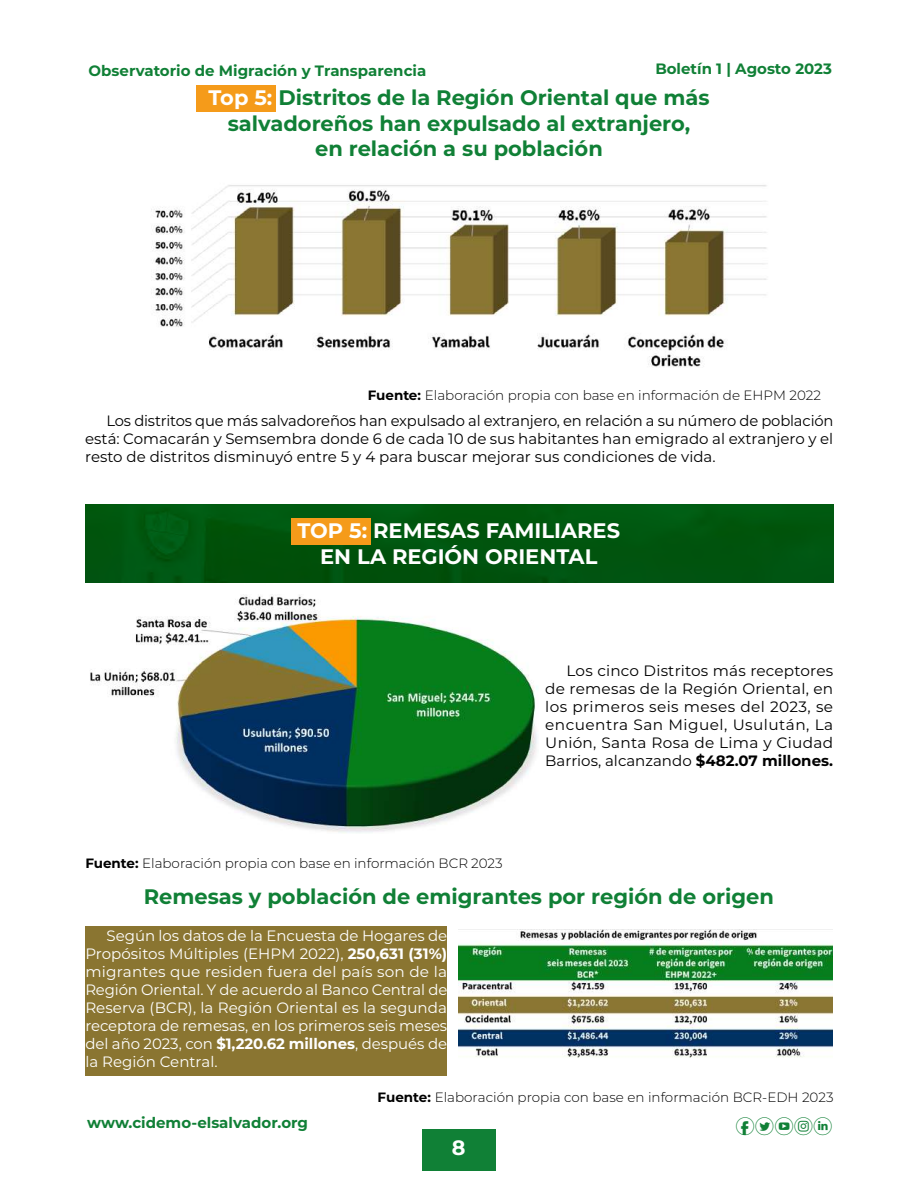
<style>
.page{position:relative;width:918px;height:1188px;background:#fff}
.page>*{position:absolute;margin:0;border:0;box-sizing:border-box;transform-origin:0 0}
.t1{font:700 21px/25.2px "Montserrat";color:#108036;text-align:center}
.t2{font:700 21px/25.2px "Montserrat";color:#fff;text-align:center}
.t3{font:700 20.7px "Montserrat";color:#fff}
.t4{font:18px "typeecon";color:#108036}
.t5{font:15px/18px "Montserrat";color:#000;text-align:justify}
.t6{font:15px/18px "Montserrat";color:#fff;text-align:justify}
.t7{font:700 15px "Montserrat";color:#108036}
.t8{font:300 13.5px "Montserrat";color:#000}
.s1{color:#fff}
.s2{font-weight:700}
</style>
<div class="page">
<div style="left:422px;top:1129px;width:74px;height:41px;background:#108036"></div>
<div style="left:196px;top:85px;width:80px;height:26px;background:#f59b1a"></div>
<div style="left:85px;top:505px;width:748px;height:78px;background:#00550f"></div>
<div style="left:85px;top:926px;width:362px;height:150px;background:#8a7531"></div>
<img style="left:151px;top:185px;width:616px;height:183px">
<img style="left:90px;top:594px;width:448px;height:239px">
<img style="left:459px;top:930px;width:374px;height:128px">
<div style="left:291px;top:518px;width:80px;height:26px;background:#f59b1a"></div>
<p class="t7" style="left:89px;top:59px;width:339px">Observatorio de Migración y Transparencia</p>
<p class="t7" style="left:655px;top:58px;width:178px">Boletín 1 | Agosto 2023</p>
<h1 class="t1" style="left:208px;top:84px;width:503px"><span class="s1">Top 5:</span> Distritos de la Región Oriental que más salvadoreños han expulsado al extranjero,<br>en relación a su población</h1>
<p class="t8" style="left:368px;top:386px;width:455px"><span class="s2">Fuente:</span> Elaboración propia con base en información de EHPM 2022</p>
<p class="t5" style="left:85px;top:411px;width:750px;text-indent:21px">Los distritos que más salvadoreños han expulsado al extranjero, en relación a su número de población está: Comacarán y Semsembra donde 6 de cada 10 de sus habitantes han emigrado al extranjero y el resto de distritos disminuyó entre 5 y 4 para buscar mejorar sus condiciones de vida.</p>
<h1 class="t2" style="left:297px;top:517px;width:324px">TOP 5: REMESAS FAMILIARES<br>EN LA REGIÓN ORIENTAL</h1>
<p class="t5" style="left:545px;top:661px;width:289px;text-indent:21px">Los cinco Distritos más receptores de remesas de la Región Oriental, en los primeros seis meses del 2023, se encuentra San Miguel, Usulután, La Unión, Santa Rosa de Lima y Ciudad Barrios, alcanzando <span class="s2">$482.07 millones.</span></p>
<p class="t8" style="left:85px;top:854px;width:419px"><span class="s2">Fuente:</span> Elaboración propia con base en información BCR 2023</p>
<h1 class="t1" style="left:144px;top:883px;width:632px">Remesas y población de emigrantes por región de origen</h1>
<p class="t6" style="left:85px;top:926px;width:364px;text-indent:21px">Según los datos de la Encuesta de Hogares de Propósitos Múltiples (EHPM 2022), <span class="s2">250,631 (31%) </span>migrantes que residen fuera del país son de la Región Oriental. Y de acuerdo al Banco Central de Reserva (BCR), la Región Oriental es la segunda receptora de remesas, en los primeros seis meses del año 2023, con <span class="s2">$1,220.62 millones</span>, después de la Región Central.</p>
<p class="t8" style="left:378px;top:1088px;width:457px"><span class="s2">Fuente:</span> Elaboración propia con base en información BCR-EDH 2023</p>
<p class="t7" style="left:87px;top:1112px;width:222px">www.cidemo-elsalvador.org</p>
<p class="t4" style="left:735px;top:1117px;width:99px">ftyil</p>
<h2 class="t3" style="left:452px;top:1132px;width:15px">8</h2>
</div>
